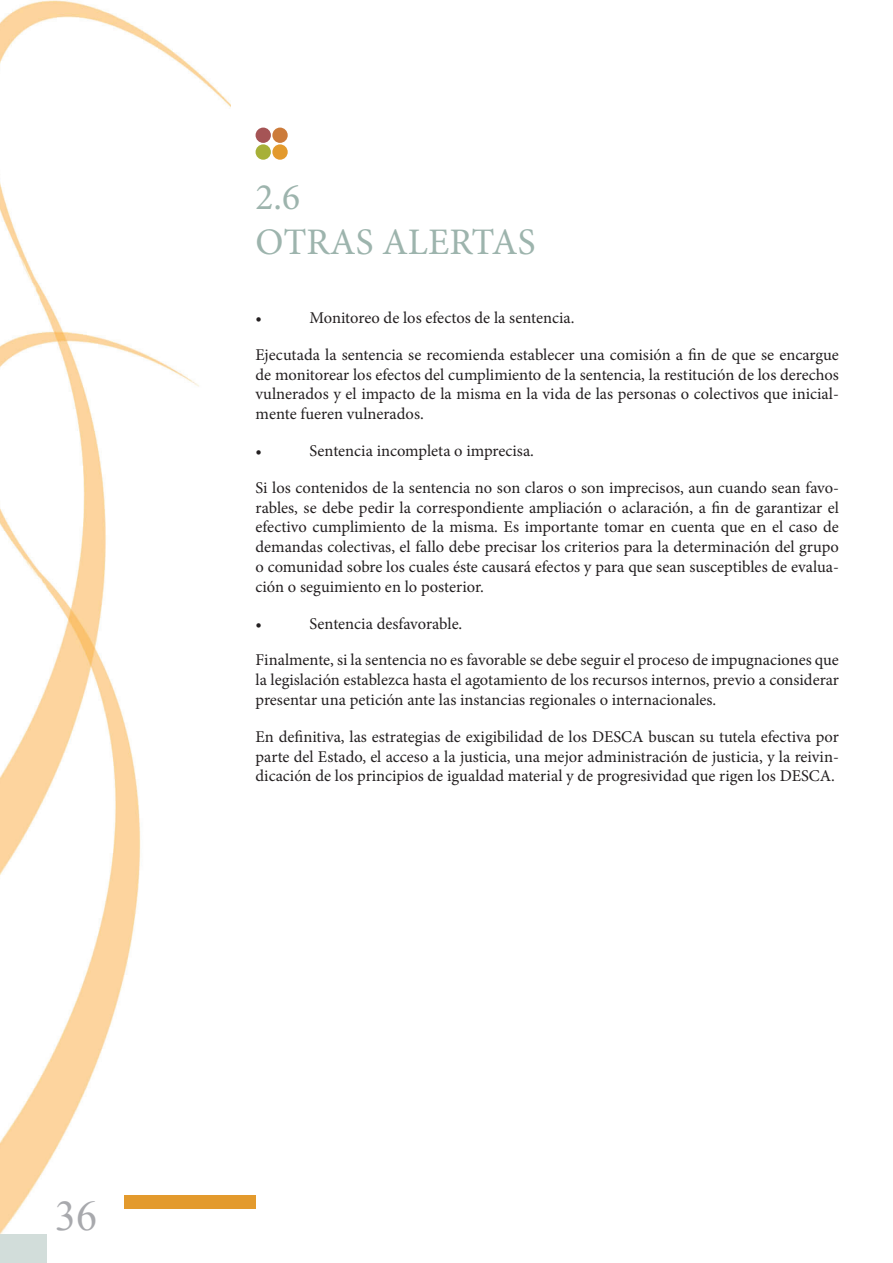
<style>
.page{position:relative;width:893px;height:1263px;background:#fff}
.page>*{position:absolute;margin:0;border:0;box-sizing:border-box;transform-origin:0 0}
.t1{font:42px "Times New Roman";color:#a8a9ad}
.t2{font:37.5px/45px "Minion Pro";color:#9db4ad}
.t3{font:16.5px/19.8px "Minion Pro";color:#231f20;text-align:justify}
</style>
<div class="page">
<img style="left:0;top:0;width:230px;height:1233px">
<div style="left:0;top:1233px;width:94px;height:30px;background:#d2ddda"></div>
<img style="left:48px;top:1233px;width:46px;height:30px">
<div style="left:256px;top:128px;width:15px;height:15px;background:#a55455;border-radius:50%"></div>
<div style="left:256px;top:144px;width:15px;height:16px;background:#a7b038;border-radius:50%"></div>
<div style="left:272px;top:128px;width:16px;height:15px;background:#cc7b3a;border-radius:50%"></div>
<div style="left:272px;top:144px;width:16px;height:16px;background:#e39a2d;border-radius:50%"></div>
<div style="left:124px;top:1195px;width:132px;height:14px;background:#e39a2d"></div>
<h2 class="t2" style="left:256px;top:175px;width:281px">2.6<br>OTRAS ALERTAS</h2>
<p class="t3" style="left:256px;top:308px;width:8px">•</p>
<p class="t3" style="left:310px;top:308px;width:266px">Monitoreo de los efectos de la sentencia.</p>
<p class="t3" style="left:256px;top:345px;width:585px">Ejecutada la sentencia se recomienda establecer una comisión a fin de que se encargue de monitorear los efectos del cumplimiento de la sentencia, la restitución de los derechos vulnerados y el impacto de la misma en la vida de las personas o colectivos que inicial&shy;mente fueren vulnerados.</p>
<p class="t3" style="left:256px;top:441px;width:8px">•</p>
<p class="t3" style="left:310px;top:441px;width:226px">Sentencia incompleta o imprecisa.</p>
<p class="t3" style="left:256px;top:478px;width:585px">Si los contenidos de la sentencia no son claros o son imprecisos, aun cuando sean favo&shy;rables, se debe pedir la correspondiente ampliación o aclaración, a fin de garantizar el efectivo cumplimiento de la misma. Es importante tomar en cuenta que en el caso de demandas colectivas, el fallo debe precisar los criterios para la determinación del grupo o comunidad sobre los cuales éste causará efectos y para que sean susceptibles de evalua&shy;ción o seguimiento en lo posterior.</p>
<p class="t3" style="left:256px;top:613px;width:8px">•</p>
<p class="t3" style="left:310px;top:613px;width:154px">Sentencia desfavorable.</p>
<p class="t3" style="left:256px;top:650px;width:585px">Finalmente, si la sentencia no es favorable se debe seguir el proceso de impugnaciones que la legislación establezca hasta el agotamiento de los recursos internos, previo a considerar presentar una petición ante las instancias regionales o internacionales.</p>
<p class="t3" style="left:256px;top:727px;width:585px">En definitiva, las estrategias de exigibilidad de los DESCA buscan su tutela efectiva por parte del Estado, el acceso a la justicia, una mejor administración de justicia, y la reivin&shy;dicación de los principios de igualdad material y de progresividad que rigen los DESCA.</p>
<h1 class="t1" style="left:55px;top:1187px;width:43px">36</h1>
</div>
